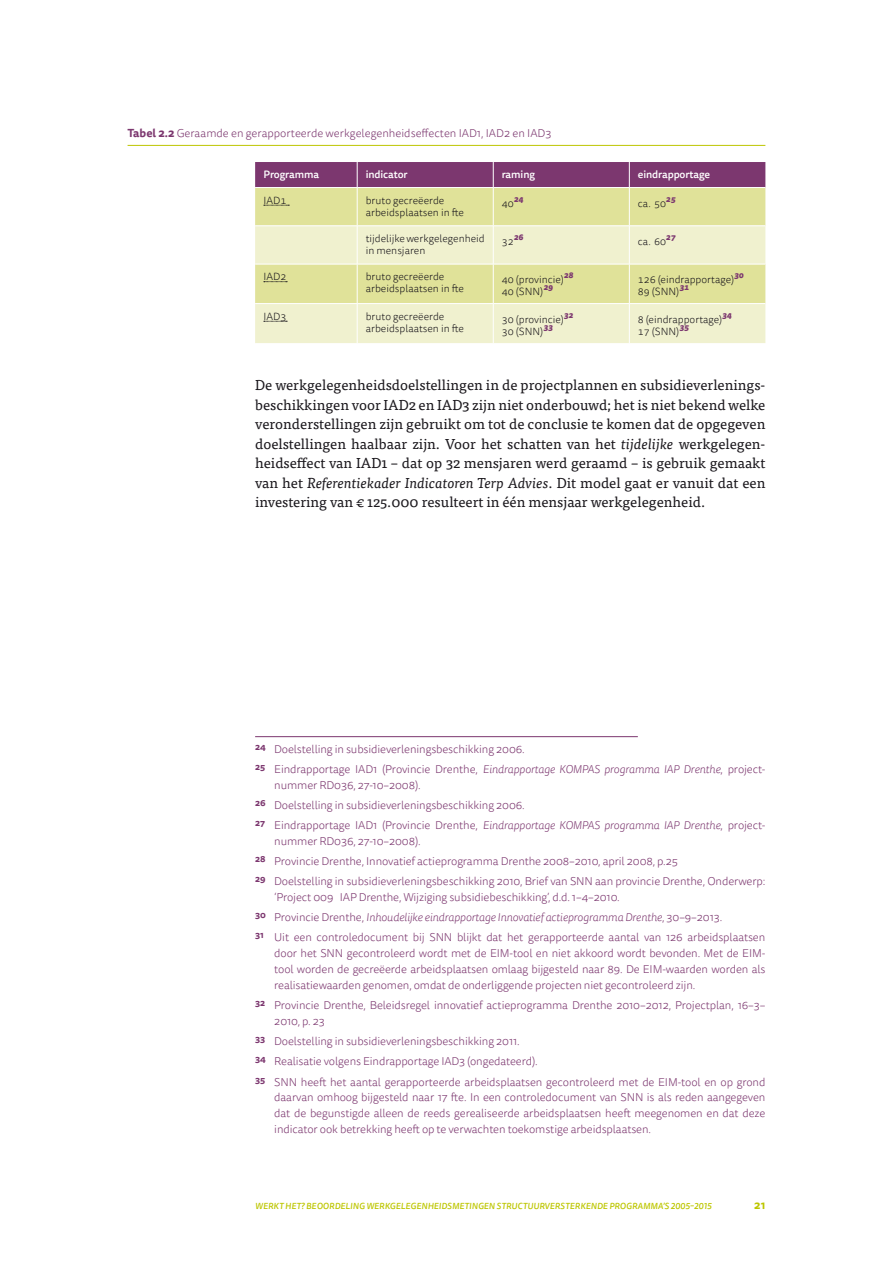
<style>
.page{position:relative;width:893px;height:1263px;background:#fff}
.page>*{position:absolute;margin:0;border:0;box-sizing:border-box;transform-origin:0 0}
.t1{font:14.4px/19.5px "Tisa OT";color:#1a171c;text-align:justify}
.t2{font:300 11.4px/20.1px "Tisa Sans OT";letter-spacing:-.01em;color:#7c376f}
.t3{font:700 11.4px "Tisa Sans OT";color:#bdc600}
.t4{font:300 10.5px/12px "Tisa Sans OT";color:#1a171c}
.t5{font:500 10.5px "Tisa Sans OT";color:#fff}
.t6{font:italic 500 8.7px "Tisa Sans OT";letter-spacing:.01em;color:#bdc600}
.t7{font:italic 800 8.4px "Tisa Sans OT";color:#7c376f}
.s1{font-weight:700}
.s2{font-style:italic}
</style>
<div class="page">
<hr style="left:128px;top:145px;width:637px;height:1px;background:#bdc600">
<div style="left:255px;top:188px;width:510px;height:38px;background:#e0e299"></div>
<svg style="left:255px;top:227px;width:510px;height:116px;background:#eaecbd"></svg>
<div style="left:255px;top:162px;width:510px;height:25px;background:#7c376f"></div>
<hr style="left:357px;top:188px;width:1px;height:38px;background:#fff">
<hr style="left:493px;top:188px;width:1px;height:38px;background:#fff">
<hr style="left:629px;top:188px;width:1px;height:38px;background:#fff">
<hr style="left:357px;top:226px;width:1px;height:38px;background:#fff">
<hr style="left:493px;top:226px;width:1px;height:38px;background:#fff">
<hr style="left:629px;top:226px;width:1px;height:38px;background:#fff">
<hr style="left:255px;top:264px;width:102px;height:1px;background:#fff">
<hr style="left:357px;top:264px;width:136px;height:1px;background:#fff">
<hr style="left:357px;top:264px;width:1px;height:39px;background:#fff">
<hr style="left:493px;top:264px;width:136px;height:1px;background:#fff">
<hr style="left:493px;top:264px;width:1px;height:39px;background:#fff">
<hr style="left:629px;top:264px;width:136px;height:1px;background:#fff">
<hr style="left:629px;top:264px;width:1px;height:39px;background:#fff">
<hr style="left:255px;top:303px;width:102px;height:1px;background:#fff">
<hr style="left:357px;top:303px;width:136px;height:1px;background:#fff">
<hr style="left:357px;top:304px;width:1px;height:39px;background:#fff">
<hr style="left:493px;top:303px;width:136px;height:1px;background:#fff">
<hr style="left:493px;top:304px;width:1px;height:39px;background:#fff">
<hr style="left:629px;top:303px;width:136px;height:1px;background:#fff">
<hr style="left:629px;top:304px;width:1px;height:39px;background:#fff">
<svg style="left:264px;top:205px;width:25px;height:1px"></svg>
<svg style="left:264px;top:281px;width:23px;height:1px"></svg>
<svg style="left:264px;top:321px;width:23px;height:1px"></svg>
<hr style="left:255px;top:736px;width:383px;height:1px;background:#7c376f">
<p class="t2" style="left:128px;top:123px;width:536px"><span class="s1">Tabel 2.2</span> Geraamde en gerapporteerde werkgelegenheidseffecten IAD1, IAD2 en IAD3<sup>242526272829303132333435</sup></p>
<p class="t5" style="left:264px;top:168px;width:57px">Programma</p>
<p class="t5" style="left:366px;top:168px;width:44px">indicator</p>
<p class="t5" style="left:502px;top:168px;width:35px">raming</p>
<p class="t5" style="left:638px;top:168px;width:74px">eindrapportage</p>
<p class="t4" style="left:264px;top:195px;width:24px">IAD1</p>
<p class="t4" style="left:366px;top:195px;width:100px">bruto gecreëerde arbeidsplaatsen in fte</p>
<p class="t4" style="left:502px;top:198px;width:13px">40</p>
<p class="t7" style="left:514px;top:193px;width:11px">24</p>
<p class="t7" style="left:666px;top:193px;width:11px">25</p>
<p class="t4" style="left:638px;top:198px;width:30px">ca. 50</p>
<p class="t4" style="left:366px;top:233px;width:121px">tijdelijke werkgelegenheid in mensjaren</p>
<p class="t4" style="left:502px;top:236px;width:13px">32</p>
<p class="t7" style="left:514px;top:232px;width:11px">26</p>
<p class="t4" style="left:264px;top:271px;width:24px">IAD2</p>
<p class="t4" style="left:366px;top:271px;width:100px">bruto gecreëerde arbeidsplaatsen in fte</p>
<p class="t4" style="left:502px;top:274px;width:64px">40 (provincie)</p>
<p class="t7" style="left:564px;top:270px;width:11px">28</p>
<p class="t4" style="left:502px;top:286px;width:43px">40 (SNN)</p>
<p class="t7" style="left:543px;top:282px;width:11px">29</p>
<p class="t4" style="left:264px;top:311px;width:24px">IAD3</p>
<p class="t4" style="left:366px;top:311px;width:100px">bruto gecreëerde arbeidsplaatsen in fte</p>
<p class="t4" style="left:502px;top:314px;width:64px">30 (provincie)</p>
<p class="t7" style="left:564px;top:309px;width:11px">32</p>
<p class="t4" style="left:502px;top:326px;width:43px">30 (SNN)</p>
<p class="t7" style="left:543px;top:321px;width:11px">33</p>
<p class="t7" style="left:666px;top:232px;width:11px">27</p>
<p class="t4" style="left:638px;top:236px;width:30px">ca. 60</p>
<p class="t4" style="left:638px;top:274px;width:98px">126 (eindrapportage)</p>
<p class="t7" style="left:734px;top:270px;width:11px">30</p>
<p class="t4" style="left:638px;top:286px;width:43px">89 (SNN)</p>
<p class="t7" style="left:679px;top:282px;width:11px">31</p>
<p class="t4" style="left:638px;top:314px;width:86px">8 (eindrapportage)</p>
<p class="t7" style="left:722px;top:309px;width:11px">34</p>
<p class="t4" style="left:638px;top:326px;width:43px">17 (SNN)</p>
<p class="t7" style="left:679px;top:321px;width:11px">35</p>
<p class="t1" style="left:255px;top:375px;width:512px">De werkgelegenheidsdoelstellingen in de projectplannen en subsidieverlenings&shy;beschikkingen voor IAD2 en IAD3 zijn niet onderbouwd; het is niet bekend welke veronderstellingen zijn gebruikt om tot de conclusie te komen dat de opgegeven doelstellingen haalbaar zijn. Voor het schatten van het <span class="s2">tijdelijke</span> werkgelegen&shy;heidseffect van IAD1 – dat op 32 mensjaren werd geraamd – is gebruik gemaakt van het <span class="s2">Referentiekader Indicatoren Terp Advies</span>. Dit model gaat er vanuit dat een investering van € 125.000 resulteert in één mensjaar werkgelegenheid.</p>
<p class="t2" style="left:255px;top:739px;width:512px"><sup>24</sup> Doelstelling in subsidieverleningsbeschikking 2006.<br><sup>25</sup> Eindrapportage IAD1 (Provincie Drenthe, <span class="s2">Eindrapportage KOMPAS programma IAP Drenthe</span>, project-</p>
<p class="t2" style="left:255px;top:775px;width:512px;text-indent:19px">nummer RD036, 27-10–2008).<br><sup>26</sup> Doelstelling in subsidieverleningsbeschikking 2006.<br><sup>27</sup> Eindrapportage IAD1 (Provincie Drenthe, <span class="s2">Eindrapportage KOMPAS programma IAP Drenthe</span>, project-</p>
<p class="t2" style="left:255px;top:831px;width:512px;text-indent:19px">nummer RD036, 27-10–2008).<br><sup>28</sup> Provincie Drenthe, Innovatief actieprogramma Drenthe 2008–2010, april 2008, p.25<br><sup>29</sup> Doelstelling in subsidieverleningsbeschikking 2010, Brief van SNN aan provincie Drenthe, Onderwerp:</p>
<p class="t2" style="left:255px;top:888px;width:512px;text-indent:19px">‘Project 009 IAP Drenthe, Wijziging subsidiebeschikking’, d.d. 1–4–2010.<br><sup>30</sup> Provincie Drenthe, <span class="s2">Inhoudelijke eindrapportage Innovatief actieprogramma Drenthe</span>, 30–9–2013.<br><sup>31</sup> Uit een controledocument bij SNN blijkt dat het gerapporteerde aantal van 126 arbeidsplaatsen</p>
<p class="t2" style="left:274px;top:946px;width:493px;line-height:15.9px;text-align:justify">door het SNN gecontroleerd wordt met de EIM-tool en niet akkoord wordt bevonden. Met de EIM&shy;tool worden de gecreëerde arbeidsplaatsen omlaag bijgesteld naar 89. De EIM-waarden worden als realisatiewaarden genomen, omdat de onderliggende projecten niet gecontroleerd zijn.</p>
<p class="t2" style="left:274px;top:998px;width:493px;line-height:15.9px;text-indent:-19px"><sup>32</sup> Provincie Drenthe, Beleidsregel innovatief actieprogramma Drenthe 2010–2012, Projectplan, 16–3–<br>2010, p. 23</p>
<p class="t2" style="left:255px;top:1032px;width:512px"><sup>33</sup> Doelstelling in subsidieverleningsbeschikking 2011.<br><sup>34</sup> Realisatie volgens Eindrapportage IAD3 (ongedateerd).<br><sup>35</sup> SNN heeft het aantal gerapporteerde arbeidsplaatsen gecontroleerd met de EIM-tool en op grond</p>
<p class="t2" style="left:274px;top:1090px;width:493px;line-height:15.9px;text-align:justify">daarvan omhoog bijgesteld naar 17 fte. In een controledocument van SNN is als reden aangegeven dat de begunstigde alleen de reeds gerealiseerde arbeidsplaatsen heeft meegenomen en dat deze indicator ook betrekking heeft op te verwachten toekomstige arbeidsplaatsen.</p>
<p class="t6" style="left:255px;top:1201px;width:458px">WERKT HET? BEOORDELING WERKGELEGENHEIDSMETINGEN STRUCTUURVERSTERKENDE PROGRAMMA’S 2005–2015</p>
<p class="t3" style="left:754px;top:1198px;width:13px">21</p>
</div>
